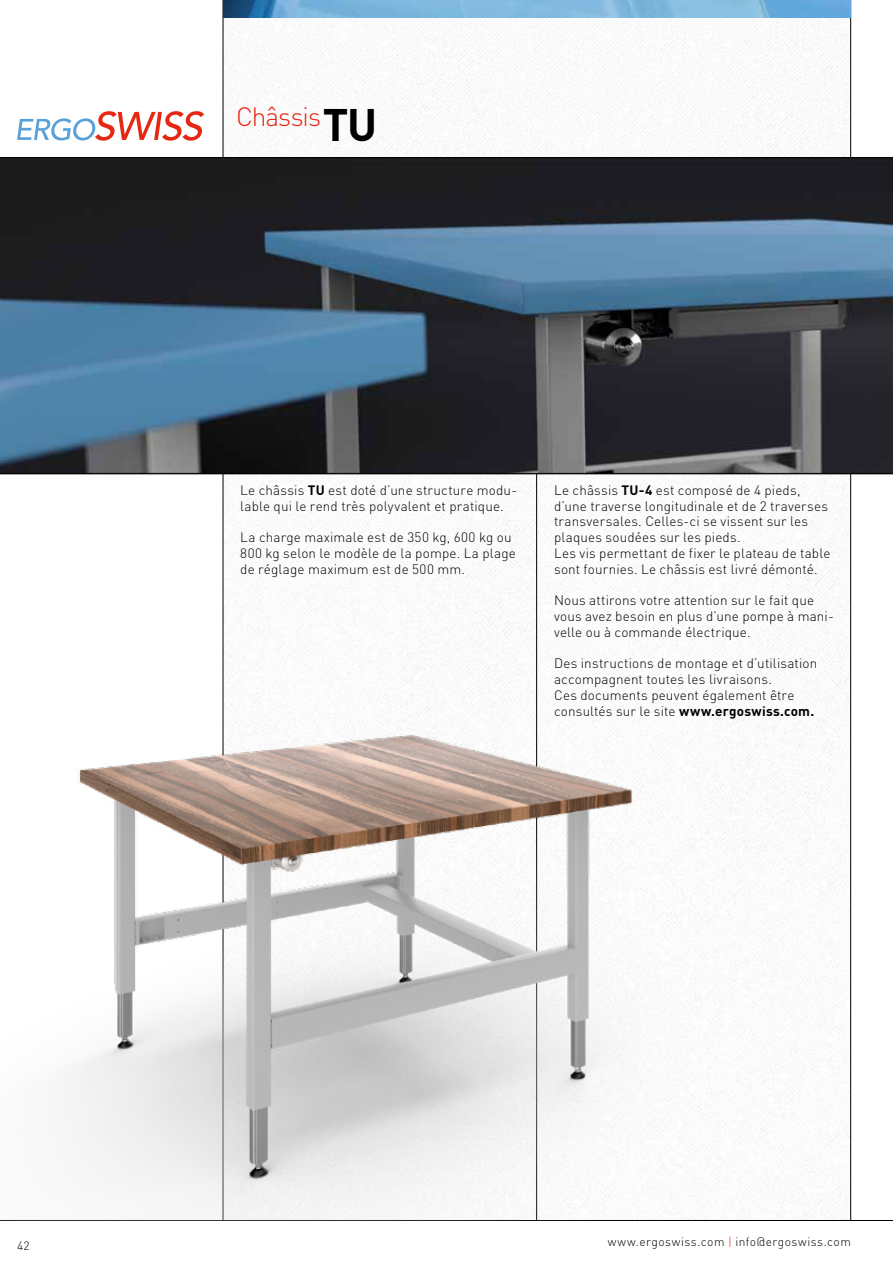
<style>
.page{position:relative;width:893px;height:1263px;background:#fff}
.page>*{position:absolute;margin:0;border:0;box-sizing:border-box;transform-origin:0 0}
.t1{font:300 26.25px "DIN Pro";letter-spacing:-.035em;color:#e52713}
.t2{font:300 13.5px/15.8px "DIN Pro";letter-spacing:.01em;color:#000}
.t3{font:300 12px "DIN Pro";letter-spacing:.035em;color:#000}
.s1{font-weight:700;font-size:45px;color:#000}
.s2{font-weight:700}
.s3{color:#e52713}
</style>
<div class="page">
<img style="left:224px;top:17px;width:626px;height:140px">
<hr style="left:223px;top:0;width:1px;height:1220px;background:#000">
<hr style="left:850px;top:0;width:1px;height:1220px;background:#000">
<img style="left:223px;top:0;width:627px;height:17px">
<hr style="left:536px;top:474px;width:1px;height:746px;background:#000">
<hr style="left:0;top:1220px;width:893px;height:1px;background:#000">
<hr style="left:0;top:474px;width:893px;height:1px;background:#000">
<svg style="left:17px;top:111px;width:187px;height:30px"></svg>
<img style="left:0;top:158px;width:893px;height:315px">
<hr style="left:0;top:157px;width:893px;height:1px;background:#000">
<hr style="left:0;top:473px;width:893px;height:1px;background:#000">
<img style="left:63px;top:510px;width:788px;height:710px">
<h1 class="t1" style="left:236px;top:96px;width:143px">Châssis<span class="s1">TU</span></h1>
<p class="t2" style="left:240px;top:481px;width:278px">Le châssis <span class="s2">TU</span> est doté d’une structure modu&shy;lable qui le rend très polyvalent et pratique.</p>
<p class="t2" style="left:240px;top:528px;width:277px">La charge maximale est de 350 kg, 600 kg ou<br>800 kg selon le modèle de la pompe. La plage de réglage maximum est de 500 mm.</p>
<p class="t2" style="left:554px;top:481px;width:278px">Le châssis <span class="s2">TU-4</span> est composé de 4 pieds, d’une traverse longitudinale et de 2 traverses transversales. Celles-ci se vissent sur les plaques soudées sur les pieds.<br>Les vis permettant de fixer le plateau de table sont fournies. Le châssis est livré démonté.</p>
<p class="t2" style="left:554px;top:591px;width:281px">Nous attirons votre attention sur le fait que vous avez besoin en plus d’une pompe à mani&shy;velle ou à commande électrique.</p>
<p class="t2" style="left:554px;top:654px;width:265px">Des instructions de montage et d’utilisation accompagnent toutes les livraisons.<br>Ces documents peuvent également être consultés sur le site <span class="s2">www.ergoswiss.com.</span></p>
<p class="t3" style="left:17px;top:1236px;width:14px">42</p>
<p class="t3" style="left:608px;top:1232px;width:245px">www.ergoswiss.com <span class="s3">|</span> info@ergoswiss.com</p>
</div>
